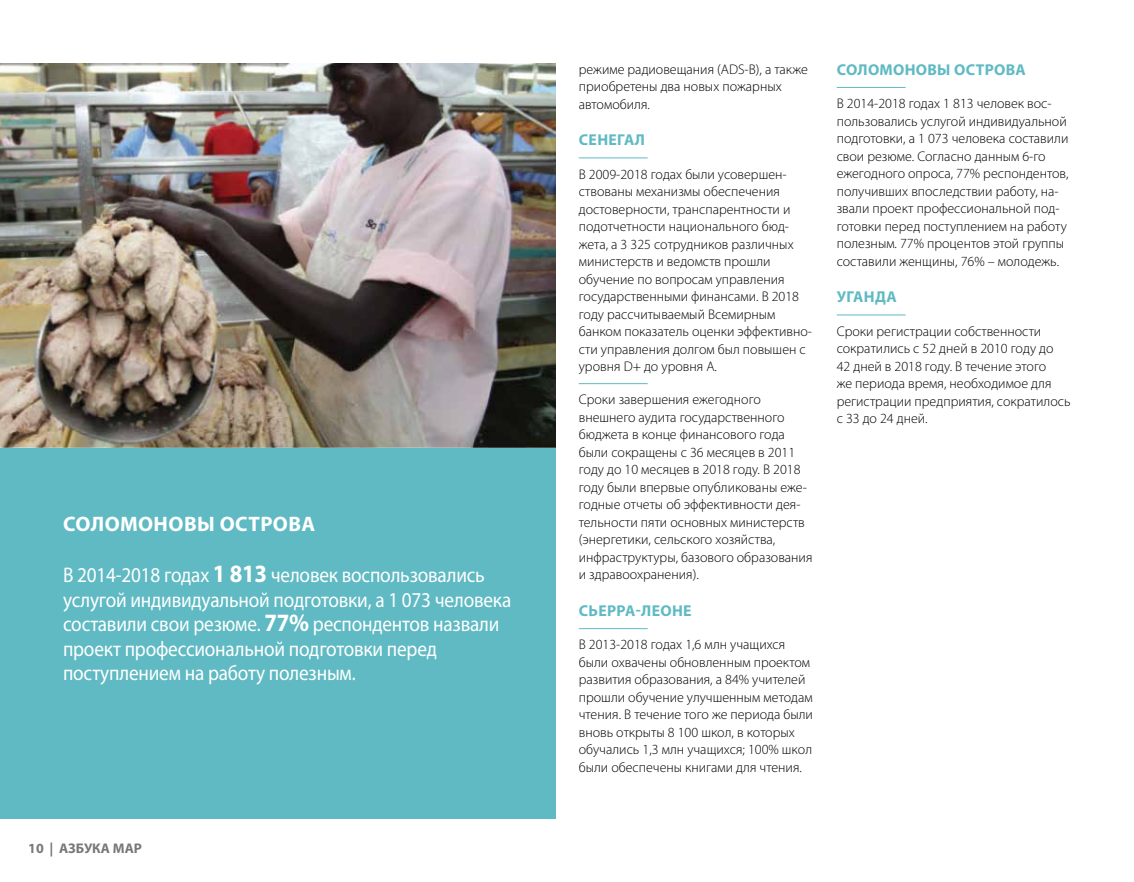
<style>
.page{position:relative;width:1134px;height:882px;background:#fff}
.page>*{position:absolute;margin:0;border:0;box-sizing:border-box;transform-origin:0 0}
.t1{font:21.18px/24.5px "Myriad Pro";letter-spacing:-.01em;color:#fff;scale:.91 1}
.t2{font:700 21px "Myriad Pro";letter-spacing:.02em;color:#fff}
.t3{font:700 15.75px "Myriad Pro";letter-spacing:.02em;color:#5fbac3}
.t4{font:300 14px/17.5px "Myriad Pro";color:#000}
.t5{font:700 14px "Myriad Pro";color:#77787b}
.s1{font-weight:700;font-size:25.03px}
</style>
<div class="page">
<img style="left:0;top:63px;width:555px;height:385px">
<hr style="left:579px;top:157px;width:69px;height:1px;background:#5fbac3">
<hr style="left:579px;top:383px;width:69px;height:1px;background:#5fbac3">
<hr style="left:579px;top:628px;width:69px;height:1px;background:#5fbac3">
<hr style="left:837px;top:87px;width:69px;height:1px;background:#5fbac3">
<hr style="left:837px;top:315px;width:69px;height:1px;background:#5fbac3">
<div style="left:0;top:448px;width:555px;height:371px;background:#5fbac3"></div>
<h2 class="t2" style="left:63px;top:511px;width:254px">СОЛОМОНОВЫ ОСТРОВА</h2>
<h1 class="t1" style="left:63px;top:562px;width:494px">В 2014-2018 годах <span class="s1">1 813</span> человек воспользовались услугой индивидуальной подготовки, а 1 073 человека составили свои резюме. <span class="s1">77%</span> респондентов назвали проект профессиональной подготовки перед поступлением на работу полезным.</h1>
<p class="t5" style="left:28px;top:839px;width:115px">10 | АЗБУКА МАР</p>
<p class="t4" style="left:579px;top:60px;width:231px">режиме радиовещания (ADS-B), а также приобретены два новых пожарных автомобиля.</p>
<p class="t3" style="left:579px;top:130px;width:68px">СЕНЕГАЛ</p>
<p class="t4" style="left:579px;top:165px;width:235px">В 2009-2018 годах были усовершен&shy;ствованы механизмы обеспечения достоверности, транспарентности и подотчетности национального бюд&shy;жета, а 3 325 сотрудников различных министерств и ведомств прошли обучение по вопросам управления государственными финансами. В 2018 году рассчитываемый Всемирным банком показатель оценки эффективно&shy;сти управления долгом был повышен с уровня D+ до уровня А.</p>
<p class="t4" style="left:579px;top:391px;width:235px">Сроки завершения ежегодного внешнего аудита государственного бюджета в конце финансового года были сокращены с 36 месяцев в 2011 году до 10 месяцев в 2018 году. В 2018 году были впервые опубликованы еже&shy;годные отчеты об эффективности дея&shy;тельности пяти основных министерств (энергетики, сельского хозяйства, инфраструктуры, базового образования и здравоохранения).</p>
<p class="t3" style="left:579px;top:600px;width:114px">СЬЕРРА-ЛЕОНЕ</p>
<p class="t4" style="left:579px;top:636px;width:236px">В 2013-2018 годах 1,6 млн учащихся были охвачены обновленным проектом развития образования, а 84% учителей прошли обучение улучшенным методам чтения. В течение того же периода были вновь открыты 8 100 школ, в которых обучались 1,3 млн учащихся; 100% школ были обеспечены книгами для чтения.</p>
<p class="t3" style="left:837px;top:59px;width:191px">СОЛОМОНОВЫ ОСТРОВА</p>
<p class="t4" style="left:837px;top:95px;width:233px">В 2014-2018 годах 1 813 человек вос&shy;пользовались услугой индивидуальной подготовки, а 1 073 человека составили свои резюме. Согласно данным 6-го ежегодного опроса, 77% респондентов, получивших впоследствии работу, на&shy;звали проект профессиональной под&shy;готовки перед поступлением на работу полезным. 77% процентов этой группы составили женщины, 76% – молодежь.</p>
<p class="t3" style="left:837px;top:287px;width:61px">УГАНДА</p>
<p class="t4" style="left:837px;top:322px;width:235px">Сроки регистрации собственности сократились с 52 дней в 2010 году до<br>42 дней в 2018 году. В течение этого<br>же периода время, необходимое для регистрации предприятия, сократилось с 33 до 24 дней.</p>
</div>
